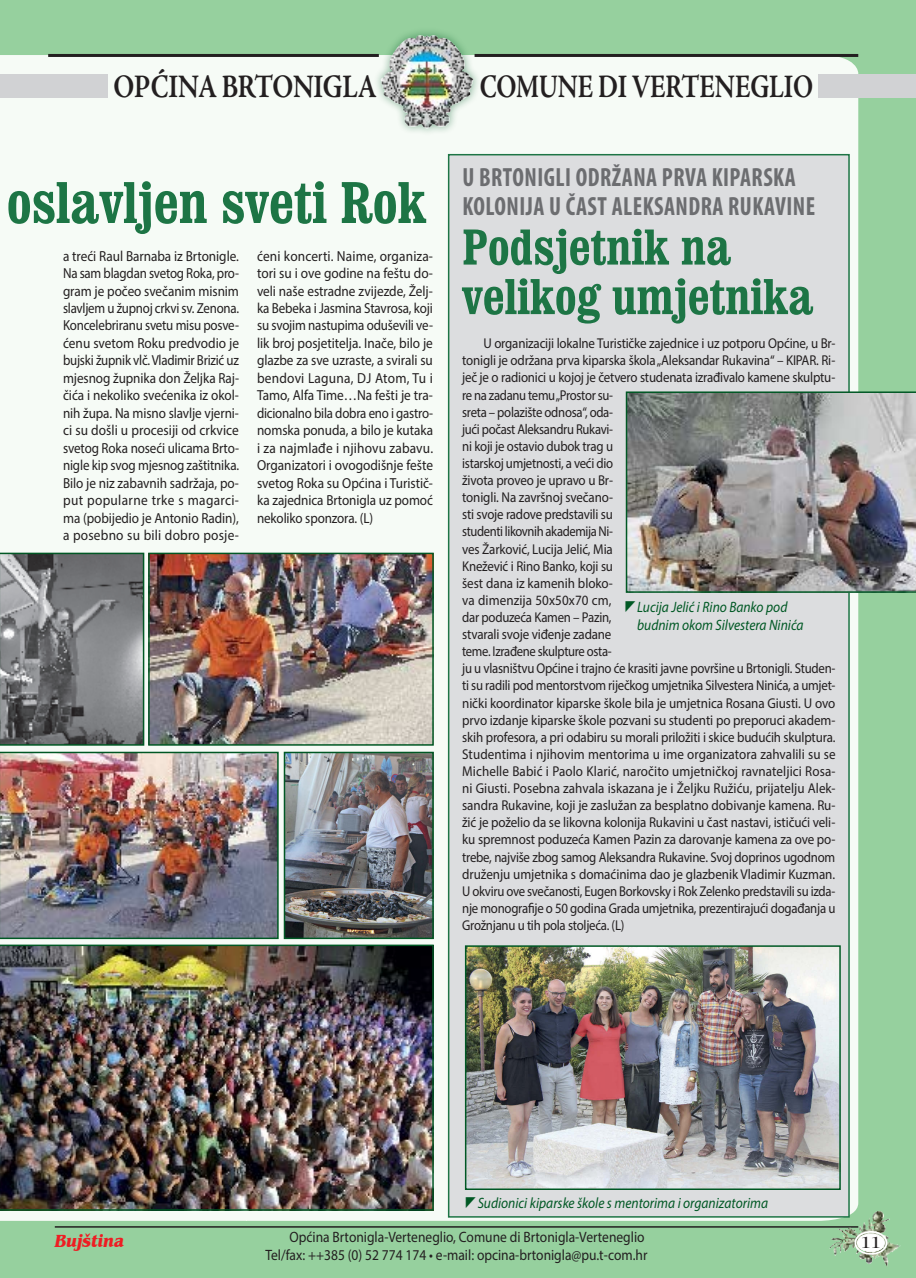
<style>
.page{position:relative;width:916px;height:1278px;background:#fff}
.page>*{position:absolute;margin:0;border:0;box-sizing:border-box;transform-origin:0 0}
.t1{font:700 condensed 57.75px "Clarendon BT";color:#1d7545}
.t2{font:700 condensed 49.5px/49.5px "Clarendon BT";color:#1d7545}
.t3{font:700 33px "Adobe Jenson Pro";letter-spacing:-.01em;color:#231f20;scale:.77 1}
.t4{font:700 33px "Adobe Jenson Pro";letter-spacing:-.01em;color:#231f20;scale:.8 1}
.t5{font:700 condensed 26.4px/28.8px "Myriad Pro";letter-spacing:.02em;color:#6c6d70;scale:.91 1}
.t6{font:italic 700 18px "Benguiat IT Cby BT";color:#ee1d23;scale:.9 1}
.t7{font:16.5px "Benguiat IT Cby BT";color:#231f20}
.t8{font:15px/18px "Myriad Pro";color:#231f20;text-align:right;scale:.9 1}
.t9{font:italic 15px/18px "Myriad Pro";color:#005824;scale:.9 1}
.t10{font:14.55px/17.4px "Myriad Pro";letter-spacing:-.005em;color:#231f20;text-align:justify;scale:.91 1}
.t11{font:14.55px/17.4px "Myriad Pro";letter-spacing:-.005em;color:#231f20;text-align:justify;scale:.92 1}
.t12{font:14.25px/17.1px "Myriad Pro";letter-spacing:-.015em;color:#231f20;scale:.91 1}
</style>
<div class="page">
<div style="left:0;top:0;width:427px;height:1277px;background:#96d09e"></div>
<div style="left:0;top:55px;width:247px;height:1165px;background:#f6fbf6"></div>
<div style="left:247px;top:0;width:669px;height:1277px;background:#96d09e"></div>
<div style="left:247px;top:57px;width:611px;height:1163px;background:#f6fbf6"></div>
<div style="left:0;top:74px;width:107px;height:24px;background:#d1d2d4"></div>
<div style="left:373px;top:26px;width:109px;height:111px;background:#005824;opacity:.5"></div>
<img style="left:377px;top:32px;width:101px;height:100px">
<hr style="left:48px;top:54px;width:331px;height:3px;background:#231f20">
<hr style="left:475px;top:54px;width:383px;height:3px;background:#231f20">
<div style="left:818px;top:74px;width:98px;height:24px;background:#d1d2d4"></div>
<div style="left:449px;top:155px;width:400px;height:1061px;background:#dcdddf"></div>
<img style="left:468px;top:948px;width:370px;height:238px">
<div style="left:465px;top:945px;width:376px;height:244px;border:2px solid #005824"></div>
<img style="left:626px;top:391px;width:290px;height:201px">
<img style="left:151px;top:555px;width:280px;height:187px">
<div style="left:148px;top:552px;width:286px;height:193px;border:2px solid #005824"></div>
<svg style="left:0;top:552px;width:144px;height:193px;background:#7a7d7f"></svg>
<img style="left:0;top:944px;width:434px;height:266px">
<img style="left:1px;top:751px;width:278px;height:187px">
<img style="left:287px;top:754px;width:144px;height:181px">
<div style="left:284px;top:751px;width:150px;height:187px;border:2px solid #005824"></div>
<svg style="left:0;top:751px;width:1px;height:187px"></svg>
<hr style="left:55px;top:1225px;width:803px;height:2px;background:#231f20">
<img style="left:828px;top:1209px;width:73px;height:57px">
<div style="left:857px;top:1233px;width:27px;height:18px;background:#fff;border-radius:50%"></div>
<div style="left:854px;top:1230px;width:33px;height:24px;border:2px solid #fff;border-radius:50%"></div>
<div style="left:857px;top:1233px;width:28px;height:18px;border:1px solid #fff;border-radius:50%"></div>
<div style="left:859px;top:1234px;width:24px;height:16px;border:2px solid #fff;border-radius:50%"></div>
<h3 class="t4" style="left:114px;top:68px;width:331px">OPĆINA BRTONIGLA</h3>
<h1 class="t1" style="left:7px;top:167px;width:421px">oslavljen sveti Rok</h1>
<p class="t10" style="left:63px;top:247px;width:195px">a treći Raul Barnaba iz Brtonigle.<br>Na sam blagdan svetog Roka, pro&shy;gram je počeo svečanim misnim slavljem u župnoj crkvi sv. Zenona.<br>Koncelebriranu svetu misu posve&shy;ćenu svetom Roku predvodio je bujski župnik vlč. Vladimir Brizić uz mjesnog župnika don Željka Raj&shy;čića i nekoliko svećenika iz okol&shy;nih župa. Na misno slavlje vjerni&shy;ci su došli u procesiji od crkvice svetog Roka noseći ulicama Brto&shy;nigle kip svog mjesnog zaštitnika.<br>Bilo je niz zabavnih sadržaja, po&shy;put popularne trke s magarci&shy;ma (pobijedio je Antonio Radin), a posebno su bili dobro posje-</p>
<p class="t11" style="left:257px;top:247px;width:193px">ćeni koncerti. Naime, organiza&shy;tori su i ove godine na feštu do&shy;veli naše estradne zvijezde, Želj&shy;ka Bebeka i Jasmina Stavrosa, koji su svojim nastupima oduševili ve&shy;lik broj posjetitelja. Inače, bilo je glazbe za sve uzraste, a svirali su bendovi Laguna, DJ Atom, Tu i Tamo, Alfa Time…Na fešti je tra&shy;dicionalno bila dobra eno i gastro&shy;nomska ponuda, a bilo je kutaka i za najmlađe i njihovu zabavu.<br>Organizatori i ovogodišnje fešte svetog Roka su Općina i Turistič&shy;ka zajednica Brtonigla uz pomoć nekoliko sponzora. (L)</p>
<h3 class="t3" style="left:480px;top:68px;width:435px">COMUNE DI VERTENEGLIO</h3>
<h3 class="t5" style="left:462px;top:162px;width:389px">U BRTONIGLI ODRŽANA PRVA KIPARSKA<br>KOLONIJA U ČAST ALEKSANDRA RUKAVINE</h3>
<h2 class="t2" style="left:462px;top:221px;width:353px">Podsjetnik na velikog umjetnika</h2>
<p class="t12" style="left:462px;top:334px;width:412px;text-indent:21px">U organizaciji lokalne Turističke zajednice i uz potporu Općine, u Br&shy;tonigli je održana prva kiparska škola „Aleksandar Rukavina“ – KIPAR. Ri&shy;ječ je o radionici u kojoj je četvero studenata izrađivalo kamene skulptu&shy;re na zadanu temu „Prostor su-<br>sreta – polazište odnosa“, oda-<br>jući počast Aleksandru Rukavi-<br>ni koji je ostavio dubok trag u<br>istarskoj umjetnosti, a veći dio<br>života proveo je upravo u Br-<br>tonigli. Na završnoj svečano-<br>sti svoje radove predstavili su<br>studenti likovnih akademija Ni-<br>ves Žarković, Lucija Jelić, Mia<br>Knežević i Rino Banko, koji su<br>šest dana iz kamenih bloko-<br>va dimenzija 50x50x70 cm,<br>dar poduzeća Kamen – Pazin,<br>stvarali svoje viđenje zadane<br>teme. Izrađene skulpture osta-<br>ju u vlasništvu Općine i trajno će krasiti javne površine u Brtonigli. Studen&shy;ti su radili pod mentorstvom riječkog umjetnika Silvestera Ninića, a umjet&shy;nički koordinator kiparske škole bila je umjetnica Rosana Giusti. U ovo prvo izdanje kiparske škole pozvani su studenti po preporuci akadem&shy;skih profesora, a pri odabiru su morali priložiti i skice budućih skulptura.<br>Studentima i njihovim mentorima u ime organizatora zahvalili su se Michelle Babić i Paolo Klarić, naročito umjetničkoj ravnateljici Rosa&shy;ni Giusti. Posebna zahvala iskazana je i Željku Ružiću, prijatelju Alek&shy;sandra Rukavine, koji je zaslužan za besplatno dobivanje kamena. Ru&shy;žić je poželio da se likovna kolonija Rukavini u čast nastavi, ističući veli&shy;ku spremnost poduzeća Kamen Pazin za darovanje kamena za ove po&shy;trebe, najviše zbog samog Aleksandra Rukavine. Svoj doprinos ugodnom druženju umjetnika s domaćinima dao je glazbenik Vladimir Kuzman.<br>U okviru ove svečanosti, Eugen Borkovsky i Rok Zelenko predstavili su izda&shy;nje monografije o 50 godina Grada umjetnika, prezentirajući događanja u Grožnjanu u tih pola stoljeća. (L)</p>
<p class="t9" style="left:637px;top:597px;width:186px">Lucija Jelić i Rino Banko pod budnim okom Silvestera Ninića</p>
<p class="t9" style="left:478px;top:1193px;width:324px">Sudionici kiparske škole s mentorima i organizatorima</p>
<p class="t8" style="left:265px;top:1227px;width:426px">Općina Brtonigla-Verteneglio, Comune di Brtonigla-Verteneglio<br>Tel/fax: ++385 (0) 52 774 174 • e-mail: opcina-brtonigla@pu.t-com.hr</p>
<p class="t6" style="left:55px;top:1229px;width:79px">Bujština</p>
<p class="t7" style="left:861px;top:1232px;width:21px">11</p>
</div>
